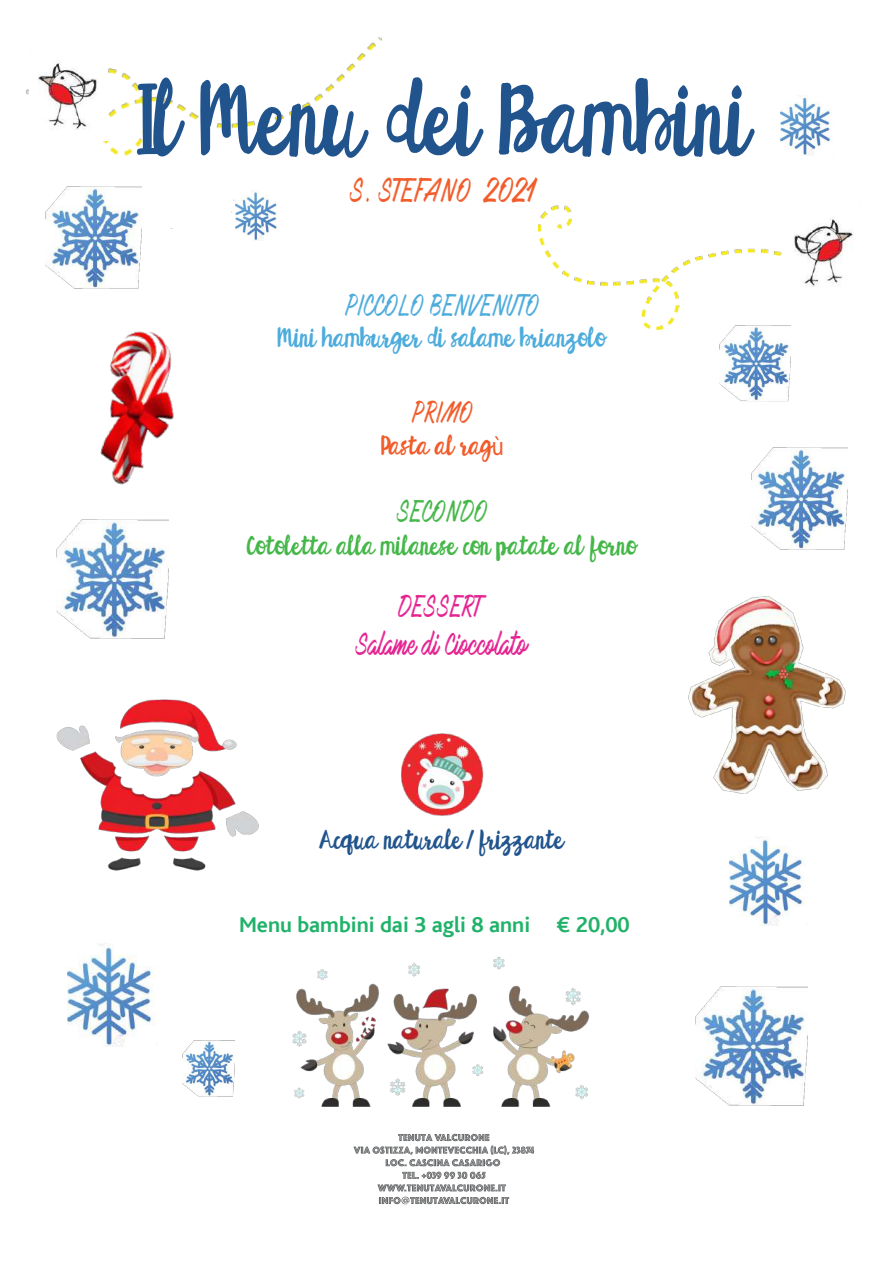
<style>
.page{position:relative;width:893px;height:1263px;background:#fff}
.page>*{position:absolute;margin:0;border:0;box-sizing:border-box;transform-origin:0 0}
.t1{font:101.55px "Hello Esli Script";letter-spacing:-.005em;color:#21548d;scale:.76 1}
.t2{font:30px "Mark My Words";letter-spacing:-.005em;color:#f15c2a;scale:.76 1}
.t3{font:27.45px "Mark My Words";letter-spacing:-.005em;color:#e52391;scale:.76 1}
.t4{font:27.45px "Mark My Words";letter-spacing:-.005em;color:#4dacdc;scale:.76 1}
.t5{font:27.45px "Mark My Words";letter-spacing:-.005em;color:#45b749;scale:.76 1}
.t6{font:27.45px "Mark My Words";letter-spacing:-.005em;color:#f15c2a;scale:.76 1}
.t7{font:27px "Hello Esli Script";letter-spacing:-.005em;color:#45b749;scale:.81 1}
.t8{font:27px "Hello Esli Script";letter-spacing:-.005em;color:#4dacdc;scale:.81 1}
.t9{font:27px "Hello Esli Script";letter-spacing:-.005em;color:#21548d;scale:.81 1}
.t10{font:27px "Hello Esli Script";letter-spacing:-.005em;color:#f15c2a;scale:.81 1}
.t11{font:22.5px "Bliss CE Bold";color:#21b26a}
.s1{font-family:"Myriad Pro"}
</style>
<div class="page">
<svg style="left:353px;top:1134px;width:181px;height:32px"></svg>
<svg style="left:377px;top:1172px;width:129px;height:19px"></svg>
<svg style="left:379px;top:1197px;width:130px;height:7px"></svg>
<img style="left:26px;top:37px;width:357px;height:119px">
<img style="left:538px;top:206px;width:253px;height:123px">
<img style="left:401px;top:733px;width:83px;height:83px">
<img style="left:292px;top:956px;width:297px;height:151px">
<img style="left:67px;top:944px;width:89px;height:102px">
<img style="left:45px;top:187px;width:96px;height:102px">
<img style="left:236px;top:191px;width:43px;height:49px">
<img style="left:695px;top:986px;width:112px;height:120px">
<img style="left:729px;top:836px;width:78px;height:89px">
<img style="left:751px;top:448px;width:96px;height:102px">
<img style="left:182px;top:1040px;width:52px;height:56px">
<img style="left:719px;top:325px;width:71px;height:76px">
<img style="left:781px;top:95px;width:52px;height:60px">
<img style="left:57px;top:519px;width:111px;height:120px">
<img style="left:783px;top:206px;width:70px;height:91px">
<img style="left:56px;top:699px;width:203px;height:172px">
<img style="left:100px;top:331px;width:74px;height:154px">
<img style="left:688px;top:596px;width:158px;height:197px">
<img style="left:30px;top:50px;width:78px;height:91px">
<h1 class="t1" style="left:133px;top:74px;width:809px">Il Menu dei Bambini</h1>
<p class="t2" style="left:350px;top:174px;width:246px">S. STEFANO 2021</p>
<p class="t4" style="left:346px;top:291px;width:256px">PICCOLO BENVENUTO</p>
<p class="t8" style="left:277px;top:325px;width:406px">Mini hamburger di salame brianzolo</p>
<p class="t6" style="left:412px;top:397px;width:81px">PRIMO</p>
<p class="t10" style="left:381px;top:434px;width:153px">Pasta al rag<span class="s1">ù</span></p>
<p class="t5" style="left:397px;top:497px;width:121px">SECONDO</p>
<p class="t7" style="left:246px;top:534px;width:483px">Cotoletta alla milanese con patate al forno</p>
<p class="t3" style="left:398px;top:592px;width:112px">DESSERT</p>
<p class="t3" style="left:355px;top:630px;width:227px">Salame di Cioccolato</p>
<p class="t9" style="left:320px;top:828px;width:302px">Acqua naturale / frizzante</p>
<p class="t11" style="left:239px;top:912px;width:392px">Menu bambini dai 3 agli 8 anni € 20,00</p>
</div>
